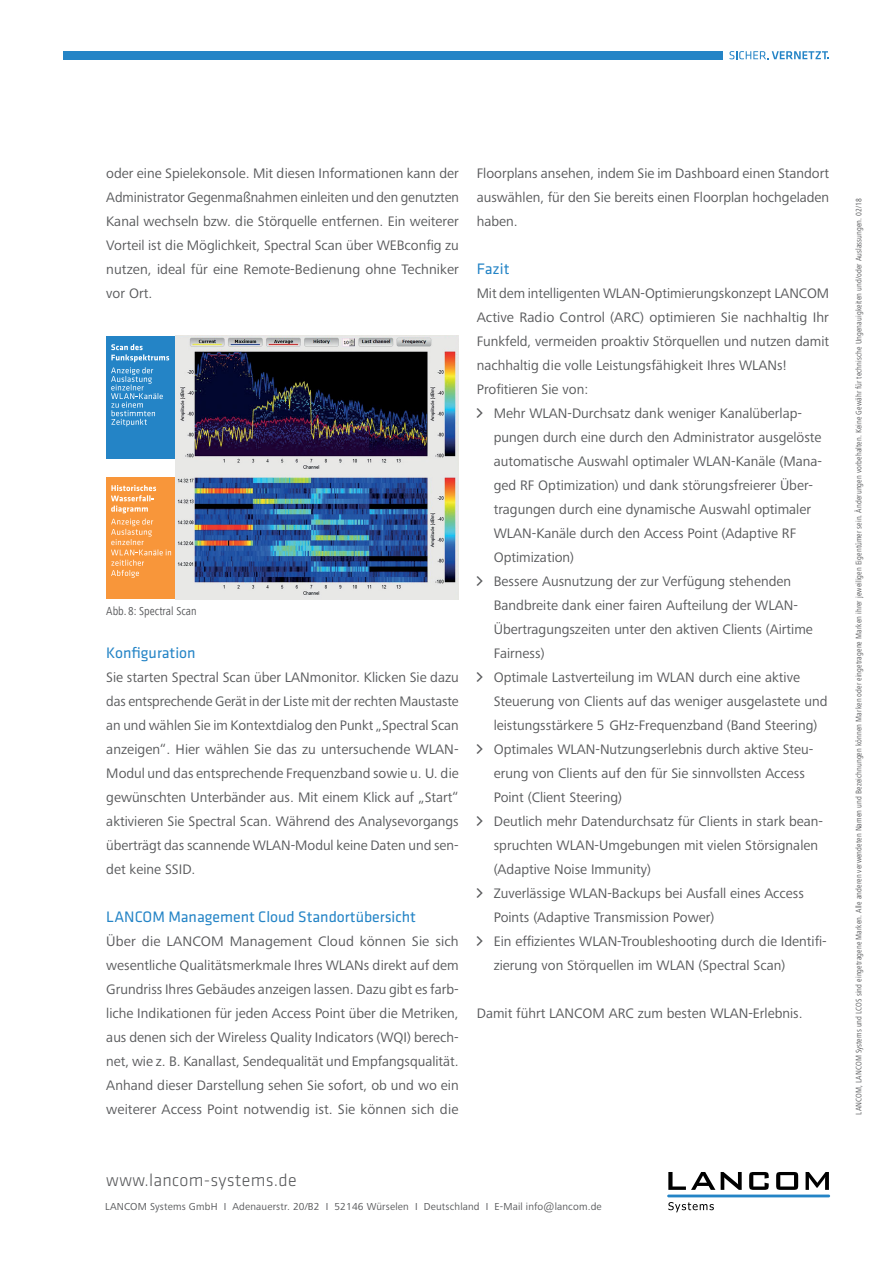
<style>
.page{position:relative;width:893px;height:1263px;background:#fff}
.page>*{position:absolute;margin:0;border:0;box-sizing:border-box;transform-origin:0 0}
.t1{font:300 18px "Klavika Basic";letter-spacing:.015em;color:#58595b}
.t2{font:15.75px "Klavika Basic";color:#2484c6}
.t3{font:14.25px/24px "Frutiger Next Pro";color:#58595b;text-align:justify}
.t4{font:condensed 12px "Frutiger Next LT";color:#58595b}
.t5{font:10.5px "Frutiger Next Pro";letter-spacing:.015em;color:#58595b}
.t6{font:condensed 8.25px "Frutiger Next LT";letter-spacing:.01em;color:#58595b}
</style>
<div class="page">
<svg style="left:668px;top:1172px;width:47px;height:18px"></svg>
<svg style="left:721px;top:1172px;width:21px;height:18px"></svg>
<svg style="left:749px;top:1172px;width:20px;height:18px"></svg>
<svg style="left:776px;top:1172px;width:22px;height:18px"></svg>
<svg style="left:806px;top:1172px;width:23px;height:18px"></svg>
<svg style="left:668px;top:1202px;width:46px;height:10px"></svg>
<hr style="left:667px;top:1194px;width:163px;height:3px;background:#2484c6">
<div style="left:64px;top:51px;width:659px;height:9px;background:#2484c6"></div>
<svg style="left:729px;top:51px;width:100px;height:8px"></svg>
<img style="left:175px;top:336px;width:284px;height:263px">
<div style="left:106px;top:336px;width:69px;height:122px;background:#2484c6"></div>
<div style="left:106px;top:478px;width:69px;height:121px;background:#f8963a"></div>
<svg style="left:111px;top:344px;width:58px;height:82px"></svg>
<svg style="left:111px;top:485px;width:60px;height:93px"></svg>
<p class="t3" style="left:106px;top:162px;width:354px">oder eine Spielekonsole. Mit diesen Informationen kann der Administrator Gegenmaßnahmen einleiten und den genutzten Kanal wechseln bzw. die Störquelle entfernen. Ein weiterer Vorteil ist die Möglichkeit, Spectral Scan über WEBconfig zu nutzen, ideal für eine Remote-Bedienung ohne Techniker vor Ort.</p>
<p class="t4" style="left:106px;top:605px;width:92px">Abb. 8: Spectral Scan</p>
<p class="t2" style="left:106px;top:643px;width:91px">Konfiguration</p>
<p class="t3" style="left:106px;top:666px;width:354px">Sie starten Spectral Scan über LANmonitor. Klicken Sie dazu das entsprechende Gerät in der Liste mit der rechten Maustaste an und wählen Sie im Kontextdialog den Punkt „Spectral Scan anzeigen“. Hier wählen Sie das zu untersuchende WLAN-Modul und das entsprechende Frequenzband sowie u. U. die gewünschten Unterbänder aus. Mit einem Klick auf „Start“ aktivieren Sie Spectral Scan. Während des Analysevorgangs überträgt das scannende WLAN-Modul keine Daten und sen&shy;det keine SSID.</p>
<p class="t2" style="left:106px;top:907px;width:311px">LANCOM Management Cloud Standortübersicht</p>
<p class="t3" style="left:106px;top:930px;width:354px">Über die LANCOM Management Cloud können Sie sich wesentliche Qualitätsmerkmale Ihres WLANs direkt auf dem Grundriss Ihres Gebäudes anzeigen lassen. Dazu gibt es farb&shy;liche Indikationen für jeden Access Point über die Metriken, aus denen sich der Wireless Quality Indicators (WQI) berech&shy;net, wie z. B. Kanallast, Sendequalität und Empfangsqualität.<br>Anhand dieser Darstellung sehen Sie sofort, ob und wo ein weiterer Access Point notwendig ist. Sie können sich die</p>
<p class="t3" style="left:477px;top:162px;width:354px">Floorplans ansehen, indem Sie im Dashboard einen Standort auswählen, für den Sie bereits einen Floorplan hochgeladen haben.</p>
<p class="t2" style="left:477px;top:259px;width:34px">Fazit</p>
<p class="t3" style="left:477px;top:282px;width:354px">Mit dem intelligenten WLAN-Optimierungskonzept LANCOM</p>
<p class="t3" style="left:477px;top:306px;width:354px">Active Radio Control (ARC) optimieren Sie nachhaltig Ihr</p>
<p class="t3" style="left:477px;top:330px;width:354px">Funkfeld, vermeiden proaktiv Störquellen und nutzen damit</p>
<p class="t3" style="left:477px;top:354px;width:311px">nachhaltig die volle Leistungsfähigkeit Ihres WLANs!</p>
<p class="t3" style="left:477px;top:378px;width:113px">Profitieren Sie von:</p>
<p class="t3" style="left:494px;top:402px;width:310px">Mehr WLAN-Durchsatz dank weniger Kanalüberlap-</p>
<p class="t3" style="left:494px;top:426px;width:329px">pungen durch eine durch den Administrator ausgelöste</p>
<p class="t3" style="left:494px;top:450px;width:330px">automatische Auswahl optimaler WLAN-Kanäle (Mana-</p>
<p class="t3" style="left:494px;top:474px;width:321px">ged RF Optimization) und dank störungsfreierer Über-</p>
<p class="t3" style="left:494px;top:498px;width:319px">tragungen durch eine dynamische Auswahl optimaler</p>
<p class="t3" style="left:494px;top:522px;width:304px">WLAN-Kanäle durch den Access Point (Adaptive RF</p>
<p class="t3" style="left:494px;top:546px;width:82px">Optimization)</p>
<p class="t3" style="left:494px;top:570px;width:299px">Bessere Ausnutzung der zur Verfügung stehenden</p>
<p class="t3" style="left:494px;top:594px;width:306px">Bandbreite dank einer fairen Aufteilung der WLAN-</p>
<p class="t3" style="left:494px;top:618px;width:321px">Übertragungszeiten unter den aktiven Clients (Airtime</p>
<p class="t3" style="left:494px;top:642px;width:52px">Fairness)</p>
<p class="t3" style="left:494px;top:666px;width:308px">Optimale Lastverteilung im WLAN durch eine aktive</p>
<p class="t3" style="left:494px;top:690px;width:335px">Steuerung von Clients auf das weniger ausgelastete und</p>
<p class="t3" style="left:494px;top:714px;width:325px">leistungsstärkere 5 GHz-Frequenzband (Band Steering)</p>
<p class="t3" style="left:494px;top:738px;width:321px">Optimales WLAN-Nutzungserlebnis durch aktive Steu-</p>
<p class="t3" style="left:494px;top:762px;width:313px">erung von Clients auf den für Sie sinnvollsten Access</p>
<p class="t3" style="left:494px;top:786px;width:130px">Point (Client Steering)</p>
<p class="t3" style="left:494px;top:810px;width:331px">Deutlich mehr Datendurchsatz für Clients in stark bean-</p>
<p class="t3" style="left:494px;top:833px;width:326px">spruchten WLAN-Umgebungen mit vielen Störsignalen</p>
<p class="t3" style="left:494px;top:857px;width:159px">(Adaptive Noise Immunity)</p>
<p class="t3" style="left:494px;top:881px;width:312px">Zuverlässige WLAN-Backups bei Ausfall eines Access</p>
<p class="t3" style="left:494px;top:905px;width:222px">Points (Adaptive Transmission Power)</p>
<p class="t3" style="left:494px;top:929px;width:334px">Ein effizientes WLAN-Troubleshooting durch die Identifi-</p>
<p class="t3" style="left:494px;top:953px;width:293px">zierung von Störquellen im WLAN (Spectral Scan)</p>
<p class="t3" style="left:477px;top:1001px;width:327px">Damit führt LANCOM ARC zum besten WLAN-Erlebnis.</p>
<p class="t1" style="left:106px;top:1169px;width:192px">www.lancom-systems.de</p>
<p class="t5" style="left:105px;top:1200px;width:498px">LANCOM Systems GmbH I Adenauerstr. 20/B2 I 52146 Würselen I Deutschland I E-Mail info@lancom.de</p>
<p class="t6" style="left:854px;top:1114px;width:918px;rotate:-90deg">LANCOM, LANCOM Systems und LCOS sind eingetragene Marken. Alle anderen verwendeten Namen und Bezeichnungen können Marken oder eingetragene Marken ihrer jeweiligen Eigentümer sein. Änderungen vorbehalten. Keine Gewähr für technische Ungenauigkeiten und/oder Auslassungen. 02/18</p>
</div>
